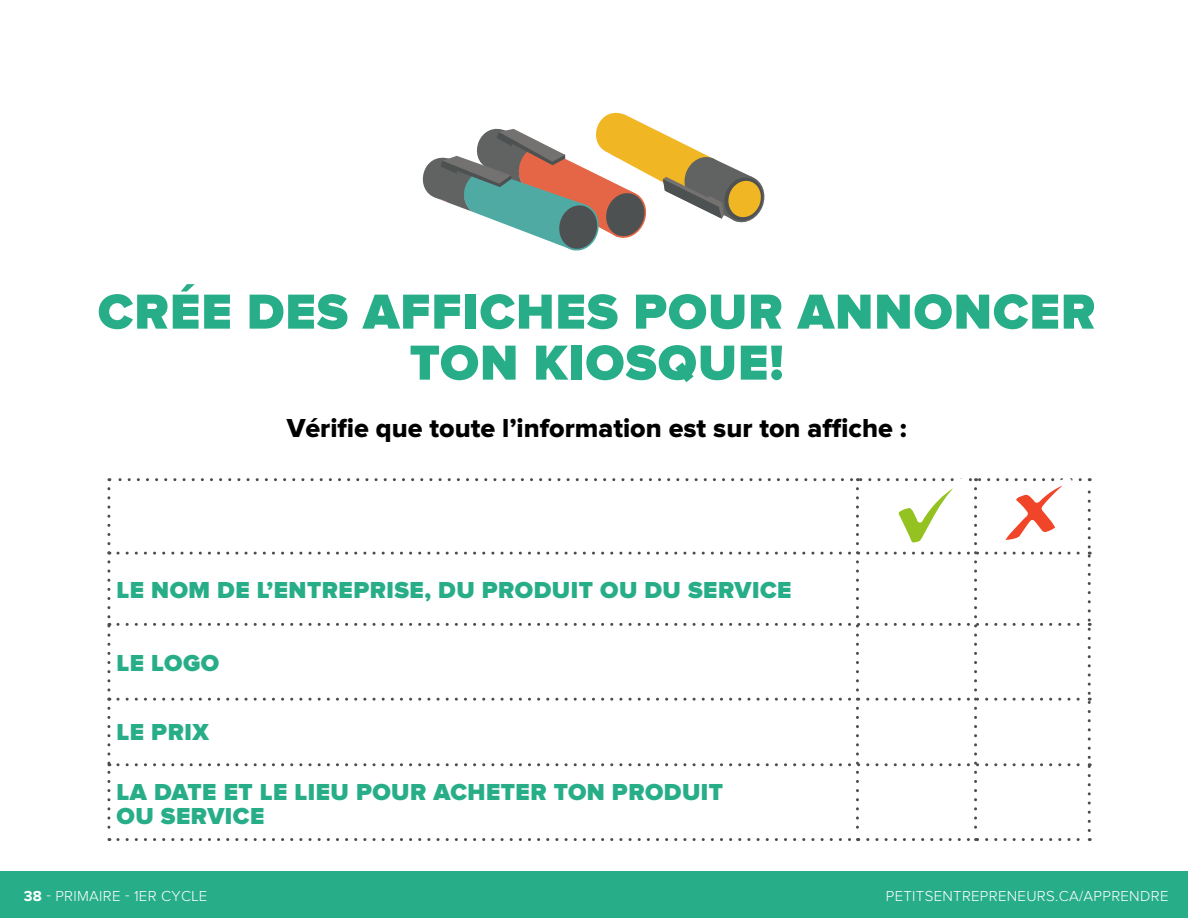
<style>
.page{position:relative;width:1188px;height:918px;background:#fff}
.page>*{position:absolute;margin:0;border:0;box-sizing:border-box;transform-origin:0 0}
.titre_orange{font:900 51px/51px "Proxima Nova";letter-spacing:.02em;color:#27ae88;text-align:center}
.titre_orange-2{font:27px "Proxima Nova Extrabld";color:#000}
.titre_orange-3{font:900 24px/24px "Proxima Nova";letter-spacing:.02em;color:#27ae88}
.titre_orange-4{font:300 15px "Proxima Nova";letter-spacing:.02em;color:#fff}
.s1{font-weight:700}
</style>
<div class="page">
<div style="left:0;top:872px;width:1188px;height:46px;background:#27ae88"></div>
<svg style="left:422px;top:112px;width:343px;height:139px"></svg>
<svg style="left:107px;top:478px;width:984px;height:363px"></svg>
<p class="titre_orange" style="left:98px;top:288px;width:999px">CRÉE DES AFFICHES POUR ANNONCER<br>TON KIOSQUE!</p>
<p class="titre_orange-2" style="left:287px;top:416px;width:621px">Vérifie que toute l’information est sur ton affiche :</p>
<p class="titre_orange-3" style="left:117px;top:579px;width:677px">LE NOM DE L’ENTREPRISE, DU PRODUIT OU DU SERVICE</p>
<p class="titre_orange-3" style="left:117px;top:653px;width:104px">LE LOGO</p>
<p class="titre_orange-3" style="left:117px;top:721px;width:94px">LE PRIX</p>
<p class="titre_orange-3" style="left:117px;top:781px;width:608px">LA DATE ET LE LIEU POUR ACHETER TON PRODUIT<br>OU SERVICE</p>
<p class="titre_orange-4" style="left:24px;top:889px;width:185px"><span class="s1">38</span> - PRIMAIRE - 1ER CYCLE</p>
<p class="titre_orange-4" style="left:886px;top:889px;width:284px">PETITSENTREPRENEURS.CA/APPRENDRE</p>
</div>
